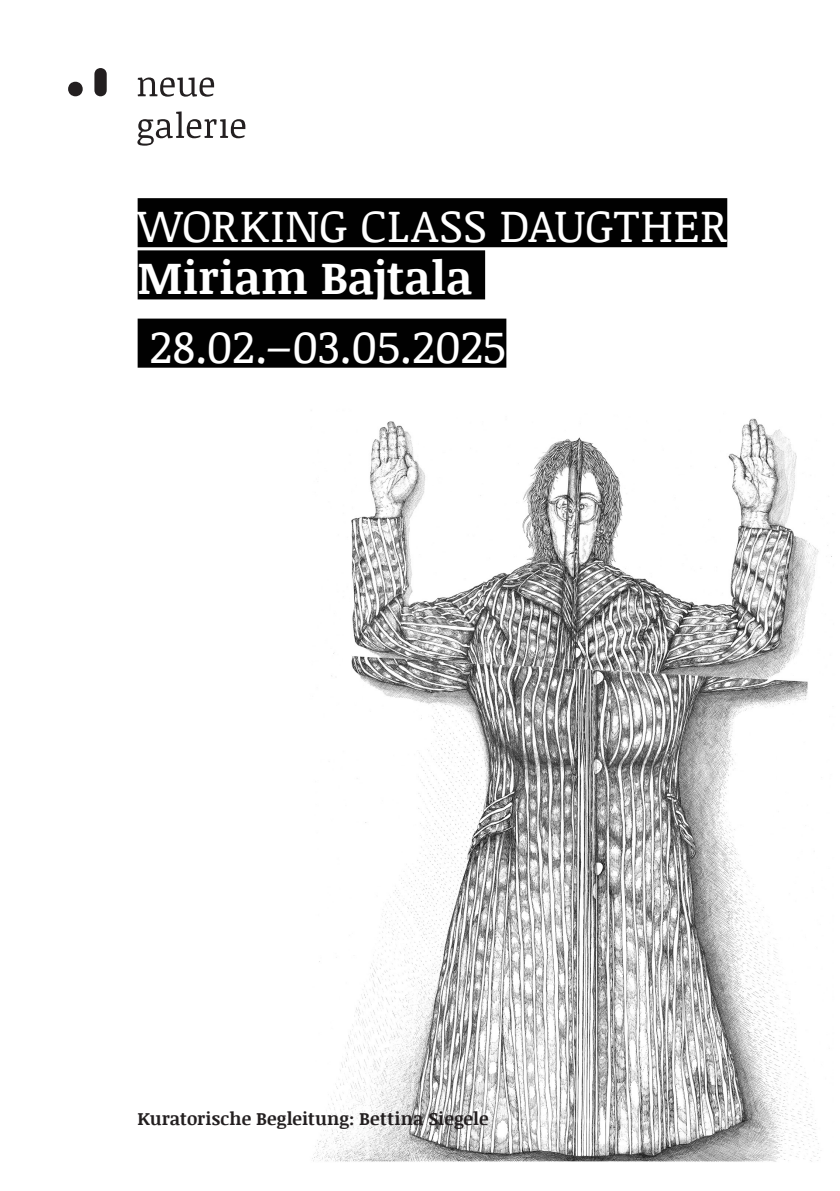
<style>
.page{position:relative;width:840px;height:1191px;background:#fff}
.page>*{position:absolute;margin:0;border:0;box-sizing:border-box;transform-origin:0 0}
.t1{font:46px "Noticia Text";color:#fff}
.t2{font:700 46px "Noticia Text";letter-spacing:-.005em;color:#fff}
.t3{font:700 18px "Noticia Text";letter-spacing:.01em;color:#231f20}
</style>
<div class="page">
<svg style="left:137px;top:111px;width:108px;height:35px"></svg>
<svg style="left:137px;top:77px;width:77px;height:20px"></svg>
<svg style="left:68px;top:82px;width:15px;height:14px"></svg>
<svg style="left:94px;top:68px;width:13px;height:28px"></svg>
<img style="left:312px;top:418px;width:520px;height:744px">
<div style="left:137px;top:198px;width:589px;height:49px;background:#010101"></div>
<div style="left:137px;top:250px;width:348px;height:49px;background:#010101"></div>
<div style="left:137px;top:318px;width:369px;height:50px;background:#010101"></div>
<p class="t1" style="left:137px;top:193px;width:591px">WORKING CLASS DAUGTHER</p>
<p class="t2" style="left:137px;top:245px;width:336px">Miriam Bajtala</p>
<p class="t1" style="left:150px;top:314px;width:357px">28.02.–03.05.2025</p>
<p class="t3" style="left:137px;top:1105px;width:352px">Kuratorische Begleitung: Bettina Siegele</p>
</div>
